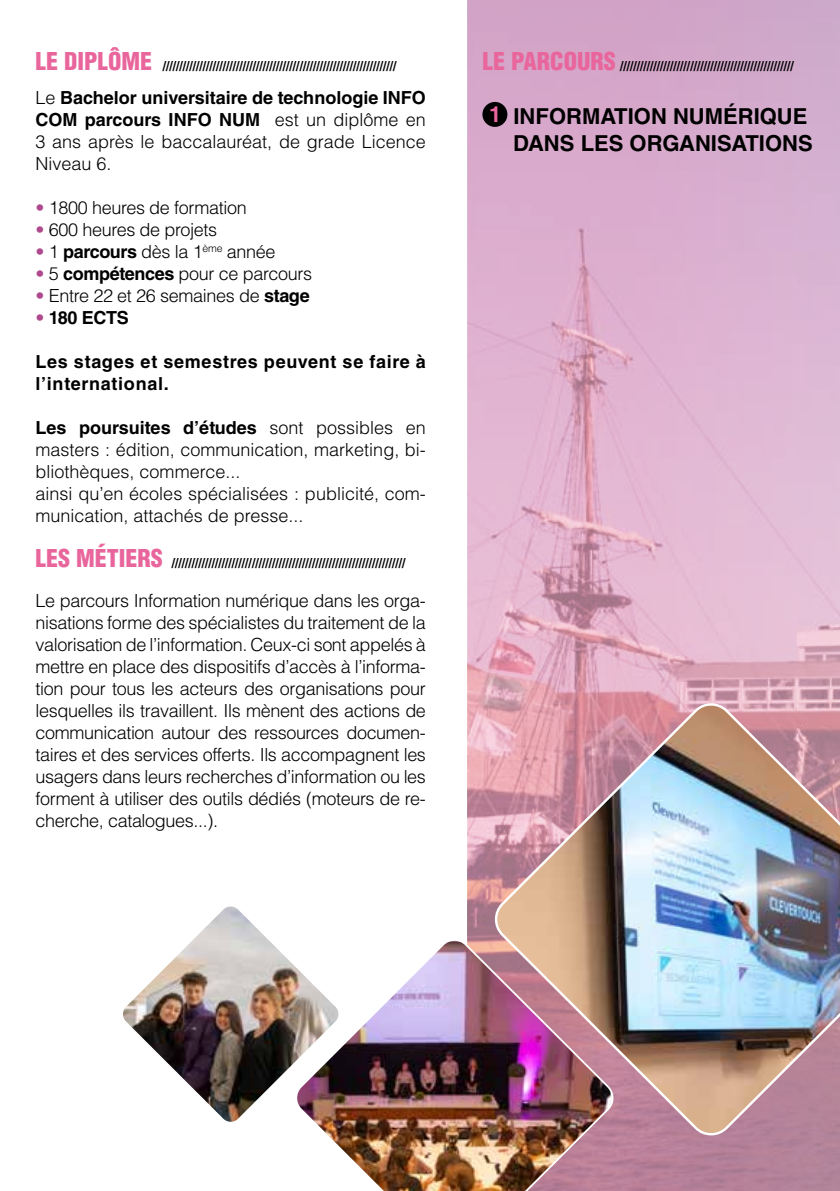
<style>
.page{position:relative;width:840px;height:1191px;background:#fff}
.page>*{position:absolute;margin:0;border:0;box-sizing:border-box;transform-origin:0 0}
.t1{font:700 22px/26.4px "Helvetica LT Std";color:#000;text-align:right}
.t2{font:300 18px/22px "Helvetica LT Std";color:#000;text-align:justify}
.t3{font:300 18px "Helvetica LT Std";letter-spacing:-.02em;color:#000}
.t4{font:700 18px/22px "Helvetica LT Std";letter-spacing:.04em;color:#000}
.t5{font:900 condensed 12px "Helvetica LT Std";color:#000}
.s1{font-size:24px;color:#e9669d}
.s2{font-weight:700}
.s3{color:#af498e}
.s4{font-weight:300;color:#af498e}
.s5{color:#e9669d}
</style>
<div class="page">
<img style="left:467px;top:0;width:372px;height:1191px">
<img style="left:123px;top:906px;width:169px;height:216px">
<img style="left:292px;top:938px;width:324px;height:253px">
<img style="left:490px;top:702px;width:349px;height:437px">
<div style="left:482px;top:102px;width:25px;height:25px;background:#000;border-radius:50%"></div>
<p class="t5" style="left:35px;top:58px;width:362px"><span class="s1">LE DIPLÔME</span> //////////////////////////////////////////////////////////////////////</p>
<p class="t5" style="left:482px;top:58px;width:313px"><span class="s1">LE PARCOURS</span> ////////////////////////////////////////////////////</p>
<p class="t2" style="left:35px;top:87px;width:392px">Le <span class="s2">Bachelor universitaire de technologie INFO COM parcours INFO NUM</span> est un diplôme en 3 ans après le baccalauréat, de grade Licence Niveau 6.</p>
<p class="t3" style="left:35px;top:197px;width:213px"><span class="s3">•</span> 1800 heures de formation</p>
<p class="t3" style="left:35px;top:219px;width:183px"><span class="s3">•</span> 600 heures de projets</p>
<p class="t3" style="left:35px;top:241px;width:241px"><span class="s3">•</span> 1 <span class="s2">parcours</span> dès la 1<sup>ème</sup> année</p>
<p class="t3" style="left:35px;top:263px;width:278px"><span class="s3">•</span> 5 <span class="s2">compétences</span> pour ce parcours</p>
<p class="t3" style="left:35px;top:285px;width:275px"><span class="s3">•</span> Entre 22 et 26 semaines de <span class="s2">stage</span></p>
<p class="t4" style="left:35px;top:307px;width:95px"><span class="s4">•</span> 180 ECTS</p>
<p class="t4" style="left:35px;top:351px;width:392px">Les stages et semestres peuvent se faire à l’international.</p>
<p class="t2" style="left:35px;top:417px;width:392px;text-align:left"><span class="s2">Les poursuites d’études</span> sont possibles en masters : édition, communication, marketing, bi&shy;bliothèques, commerce...<br>ainsi qu’en écoles spécialisées : publicité, com&shy;munication, attachés de presse...</p>
<p class="t5" style="left:35px;top:555px;width:371px"><span class="s1">LES MÉTIERS</span> //////////////////////////////////////////////////////////////////////</p>
<p class="t2" style="left:35px;top:590px;width:392px">Le parcours Information numérique dans les orga&shy;nisations forme des spécialistes du traitement de la valorisation de l’information. Ceux-ci sont appelés à mettre en place des dispositifs d’accès à l’informa&shy;tion pour tous les acteurs des organisations pour lesquelles ils travaillent. Ils mènent des actions de communication autour des ressources documen&shy;taires et des services offerts. Ils accompagnent les usagers dans leurs recherches d’information ou les forment à utiliser des outils dédiés (moteurs de re&shy;cherche, catalogues...).</p>
<p class="t1" style="left:489px;top:103px;width:325px"><span class="s5">1</span> INFORMATION NUMÉRIQUE<br>DANS LES ORGANISATIONS</p>
</div>
